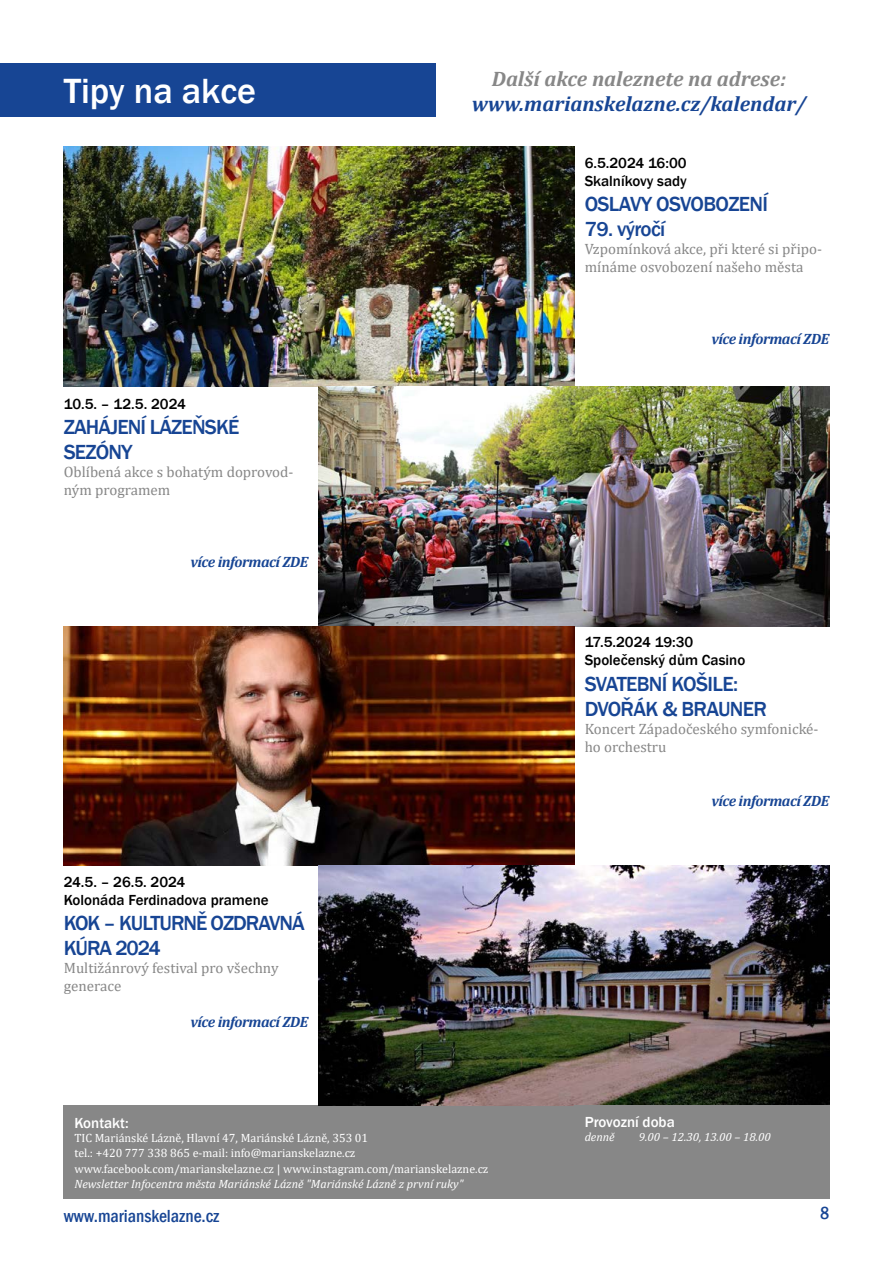
<style>
.page{position:relative;width:893px;height:1263px;background:#fff}
.page>*{position:absolute;margin:0;border:0;box-sizing:border-box;transform-origin:0 0}
.t1{font:500 36px "Franklin Gothic";color:#fff}
.t2{font:500 21px/25.2px "Franklin Gothic";letter-spacing:-.04em;color:#174594}
.t3{font:italic 700 21px "Cambria";color:#174594}
.t4{font:italic 700 21px "Cambria";color:#878787}
.t5{font:500 condensed 18px "Franklin Gothic";color:#174594}
.t6{font:15px/18px "Cambria";color:#878787}
.t7{font:500 15px/18px "Franklin Gothic";color:#000}
.t8{font:italic 700 15px "Cambria";letter-spacing:-.03em;color:#174594}
.t9{font:500 15px "Franklin Gothic";color:#fff}
.t10{font:12px/14.4px "Cambria";color:#fff}
.t11{font:italic 12px "Cambria";color:#fff}
</style>
<div class="page">
<div style="left:0;top:64px;width:436px;height:53px;background:#174594"></div>
<div style="left:64px;top:1106px;width:510px;height:93px;background:#878787"></div>
<img style="left:64px;top:147px;width:510px;height:239px">
<img style="left:319px;top:386px;width:510px;height:240px">
<img style="left:64px;top:626px;width:510px;height:240px">
<img style="left:319px;top:866px;width:510px;height:240px">
<div style="left:574px;top:1106px;width:255px;height:93px;background:#878787"></div>
<h1 class="t1" style="left:64px;top:69px;width:194px">Tipy na akce</h1>
<p class="t7" style="left:64px;top:395px;width:124px">10.5. – 12.5. 2024</p>
<h2 class="t2" style="left:64px;top:415px;width:177px">ZAHÁJENÍ LÁZEŇSKÉ<br>SEZÓNY</h2>
<p class="t6" style="left:64px;top:463px;width:231px">Oblíbená akce s bohatým doprovod&shy;ným programem</p>
<p class="t8" style="left:190px;top:551px;width:119px">více informací ZDE</p>
<p class="t7" style="left:64px;top:873px;width:206px">24.5. – 26.5. 2024<br>Kolonáda Ferdinadova pramene</p>
<h2 class="t2" style="left:64px;top:911px;width:242px">KOK – KULTURNĚ OZDRAVNÁ<br>KÚRA 2024</h2>
<p class="t6" style="left:64px;top:959px;width:216px">Multižánrový festival pro všechny generace</p>
<p class="t8" style="left:190px;top:1012px;width:119px">více informací ZDE</p>
<h2 class="t4" style="left:492px;top:64px;width:296px">Další akce naleznete na adrese:</h2>
<h2 class="t3" style="left:472px;top:89px;width:336px">www.marianskelazne.cz/kalendar/</h2>
<p class="t7" style="left:585px;top:154px;width:104px">6.5.2024 16:00<br>Skalníkovy sady</p>
<h2 class="t2" style="left:585px;top:192px;width:185px">OSLAVY OSVOBOZENÍ</h2>
<h2 class="t2" style="left:585px;top:217px;width:82px">79. výročí</h2>
<p class="t6" style="left:585px;top:240px;width:239px">Vzpomínková akce, při které si připo&shy;mínáme osvobození našeho města</p>
<p class="t8" style="left:711px;top:329px;width:119px">více informací ZDE</p>
<p class="t7" style="left:585px;top:633px;width:162px">17.5.2024 19:30<br>Společenský dům Casino</p>
<h2 class="t2" style="left:585px;top:671px;width:184px">SVATEBNÍ KOŠILE:<br>DVOŘÁK &amp; BRAUNER</h2>
<p class="t6" style="left:585px;top:719px;width:235px">Koncert Západočeského symfonické&shy;ho orchestru</p>
<p class="t8" style="left:711px;top:790px;width:119px">více informací ZDE</p>
<p class="t9" style="left:74px;top:1113px;width:56px">Kontakt:</p>
<p class="t10" style="left:74px;top:1131px;width:295px">TIC Mariánské Lázně, Hlavní 47, Mariánské Lázně, 353 01 tel.: +420 777 338 865 e-mail: info@marianskelazne.cz</p>
<p class="t10" style="left:74px;top:1162px;width:415px">www.facebook.com/marianskelazne.cz | www.instagram.com/marianskelazne.cz</p>
<p class="t11" style="left:74px;top:1175px;width:390px">Newsletter Infocentra města Mariánské Lázně "Mariánské Lázně z první ruky"</p>
<p class="t5" style="left:64px;top:1204px;width:157px">www.marianskelazne.cz</p>
<p class="t9" style="left:585px;top:1112px;width:92px">Provozní doba</p>
<p class="t11" style="left:585px;top:1128px;width:32px">denně</p>
<p class="t11" style="left:639px;top:1128px;width:134px">9.00 – 12.30, 13.00 – 18.00</p>
<p class="t5" style="left:820px;top:1201px;width:11px">8</p>
</div>
